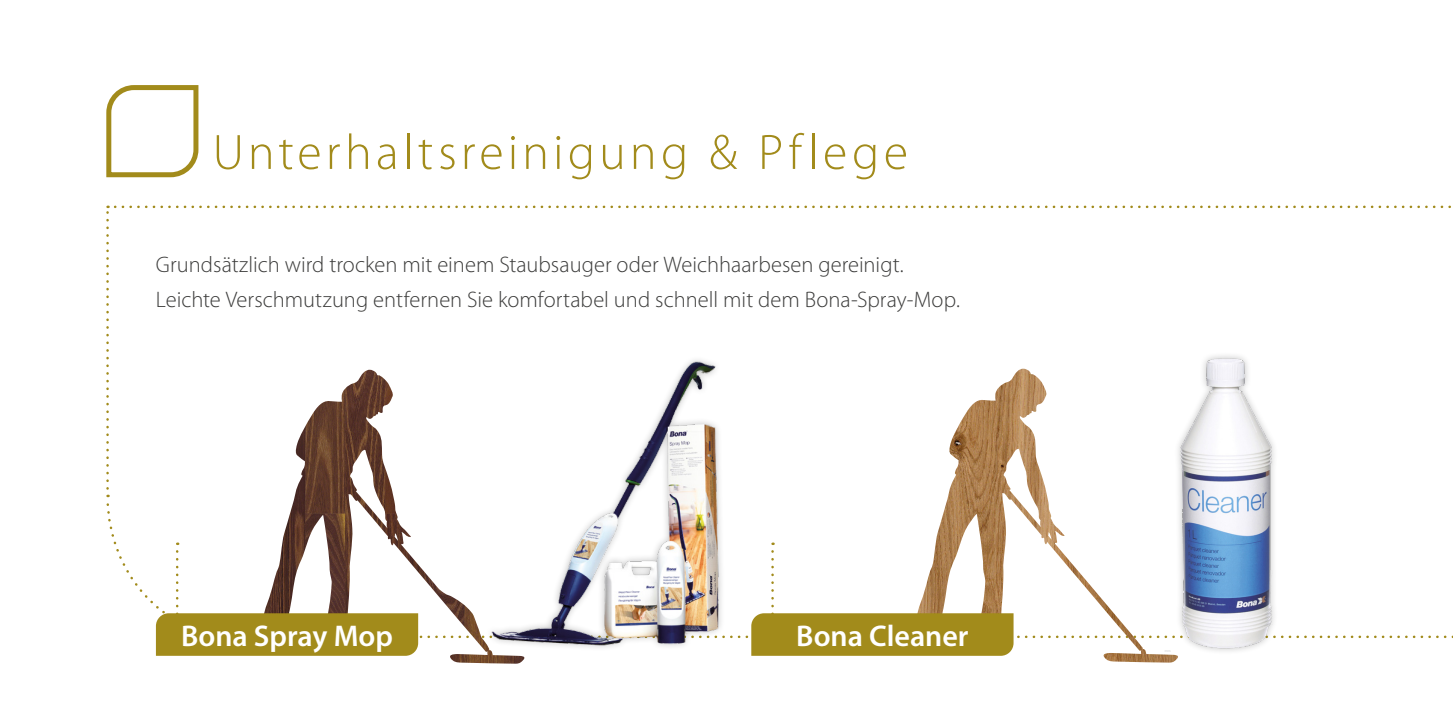
<style>
.page{position:relative;width:1453px;height:709px;background:#fff}
.page>*{position:absolute;margin:0;border:0;box-sizing:border-box;transform-origin:0 0}
.t1{font:300 50px "Myriad Pro";letter-spacing:.085em;color:#a28b1b}
.t2{font:600 30px "Myriad Pro";color:#fff}
.t3{font:300 22.5px "Myriad Pro";color:#3c3c3b}
</style>
<div class="page">
<svg style="left:106px;top:206px;width:3px;height:282px"></svg>
<svg style="left:115px;top:206px;width:1336px;height:2px"></svg>
<img style="left:295px;top:372px;width:230px;height:292px">
<img style="left:948px;top:371px;width:205px;height:292px">
<svg style="left:106px;top:85px;width:93px;height:93px"></svg>
<img style="left:1153px;top:355px;width:121px;height:308px">
<svg style="left:106px;top:494px;width:1347px;height:162px"></svg>
<img style="left:446px;top:360px;width:423px;height:291px">
<p class="t1" style="left:213px;top:122px;width:697px">Unterhaltsreinigung &amp; Pflege</p>
<p class="t3" style="left:156px;top:251px;width:749px">Grundsätzlich wird trocken mit einem Staubsauger oder Weichhaarbesen gereinigt.</p>
<p class="t3" style="left:156px;top:286px;width:805px">Leichte Verschmutzung entfernen Sie komfortabel und schnell mit dem Bona-Spray-Mop.</p>
<p class="t2" style="left:181px;top:616px;width:214px">Bona Spray Mop</p>
<p class="t2" style="left:796px;top:616px;width:174px">Bona Cleaner</p>
</div>
